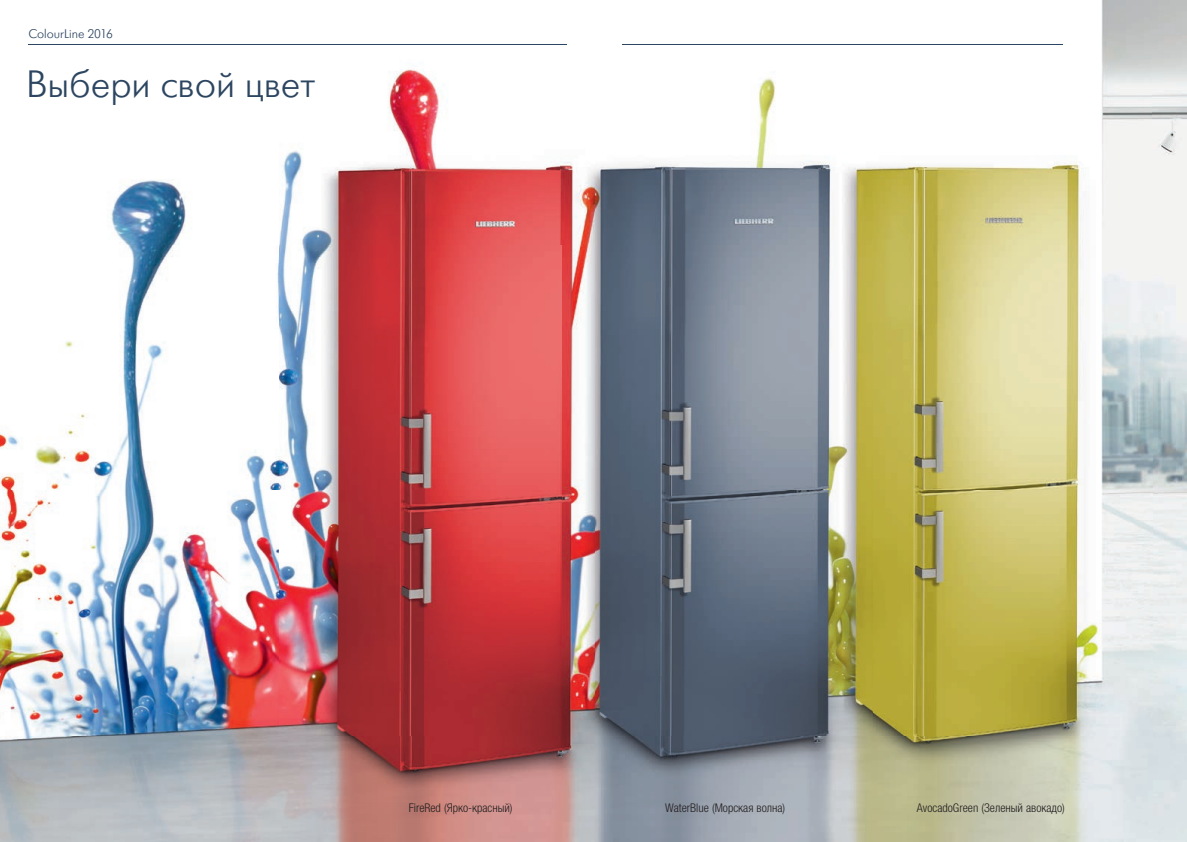
<style>
.page{position:relative;width:1187px;height:842px;background:#fff}
.page>*{position:absolute;margin:0;border:0;box-sizing:border-box;transform-origin:0 0}
.t1{font:300 38px "Futuris C";letter-spacing:-.005em;color:#2c4560}
.t2{font:300 12.5px "Futuris C";color:#2c4560}
.t3{font:300 condensed 12px "Helvetica Neue LTW1 G";color:#231f20}
</style>
<div class="page">
<img style="left:0;top:69px;width:595px;height:773px">
<svg style="left:595px;top:0;width:591px;height:842px"></svg>
<hr style="left:28px;top:44px;width:539px;height:1px;background:#2c4560">
<hr style="left:622px;top:44px;width:441px;height:1px;background:#2c4560">
<p class="t2" style="left:28px;top:28px;width:86px">ColourLine 2016</p>
<h1 class="t1" style="left:26px;top:64px;width:290px">Выбери свой цвет</h1>
<p class="t3" style="left:408px;top:801px;width:105px">FireRed (Ярко-красный)</p>
<p class="t3" style="left:665px;top:800px;width:122px">WaterBlue (Морская волна)</p>
<p class="t3" style="left:916px;top:800px;width:149px">AvocadoGreen (Зеленый авокадо)</p>
</div>
